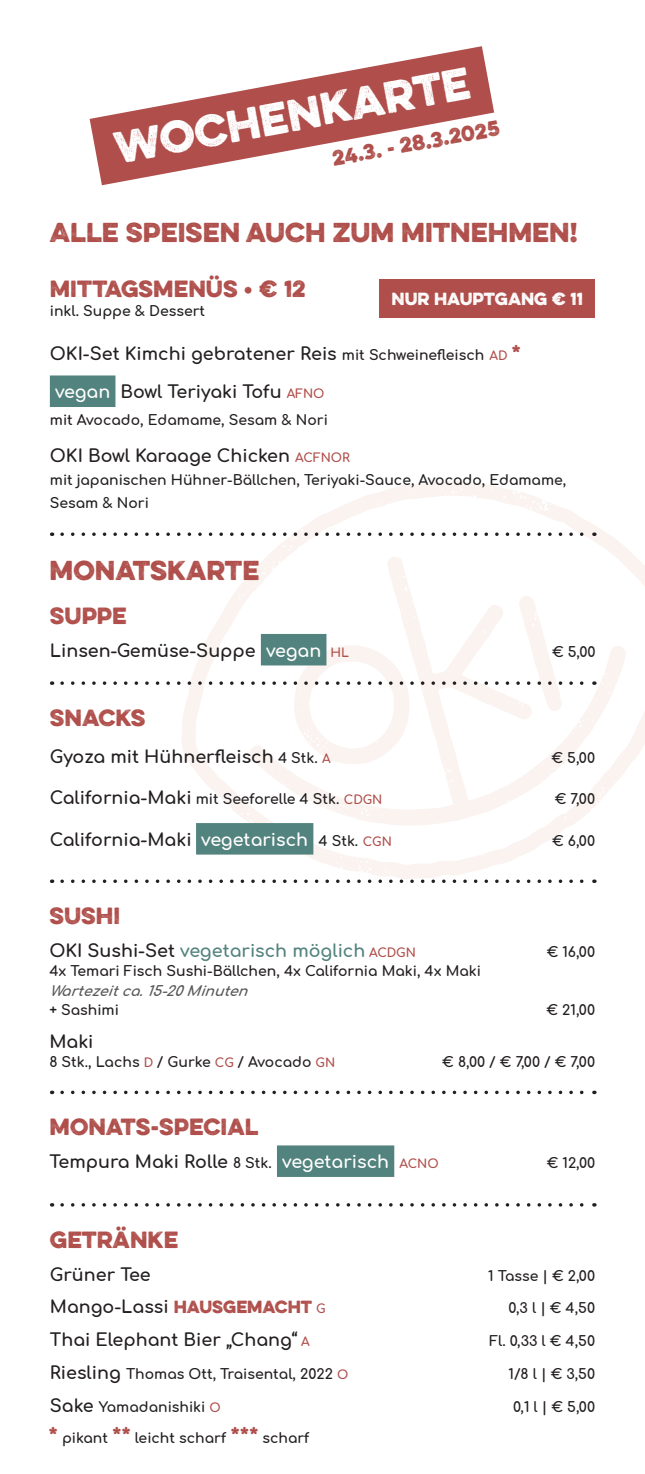
<style>
.page{position:relative;width:645px;height:1474px;background:#fff}
.page>*{position:absolute;margin:0;border:0;box-sizing:border-box;transform-origin:0 0}
.t1{font:700 40.25px "Eveleth";color:#fff}
.t2{font:700 24.5px "Eveleth";color:#af4e4a}
.Speise_groß{font:700 21px "Eveleth";color:#af4e4a}
.t3{font:700 19.25px "Eveleth";color:#af4e4a}
.Speise_Überschrift{font:700 17.5px "Comfortaa";color:#231f20}
.Speise_Überschrift-2{font:700 17.5px "Comfortaa";color:#53837e}
.Highlight_Balken{font:700 15.75px "Eveleth";color:#fff}
.Speise_Überschrift-3{font:700 14px/19.2px "Comfortaa";color:#231f20}
.Speise_groß-2{font:700 14px "Comfortaa";color:#231f20}
.s1{font-size:14px}
.s2{font-size:12.25px;color:#af4e4a}
.s3{font-size:24.5px;color:#af4e4a}
.s4{color:#fff}
.s5{font-size:17.5px}
.s6{color:#231f20}
.s7{font-style:italic;color:#57585a}
.s8{font-family:"Eveleth";font-size:15.75px;color:#af4e4a}
</style>
<div class="page">
<svg style="left:191px;top:482px;width:454px;height:397px"></svg>
<svg style="left:62px;top:532px;width:533px;height:4px"></svg>
<div style="left:50px;top:375px;width:65px;height:32px;background:#53837e"></div>
<svg style="left:90px;top:46px;width:404px;height:139px"></svg>
<svg style="left:62px;top:595px;width:533px;height:169px"></svg>
<div style="left:261px;top:634px;width:65px;height:31px;background:#53837e"></div>
<div style="left:196px;top:823px;width:117px;height:31px;background:#53837e"></div>
<svg style="left:62px;top:1203px;width:533px;height:3px"></svg>
<svg style="left:62px;top:879px;width:533px;height:4px"></svg>
<div style="left:379px;top:279px;width:216px;height:39px;background:#af4e4a"></div>
<div style="left:277px;top:1145px;width:117px;height:31px;background:#53837e"></div>
<svg style="left:62px;top:1090px;width:533px;height:4px"></svg>
<p class="t1" style="left:110px;top:116px;width:362px;rotate:-10deg">WOCHENKARTE</p>
<p class="t3" style="left:330px;top:145px;width:171px;rotate:-11deg">24.3. - 28.3.2025</p>
<p class="t2" style="left:50px;top:213px;width:529px">ALLE SPEISEN AUCH ZUM MITNEHMEN!</p>
<p class="Speise_groß" style="left:50px;top:272px;width:257px">MITTAGSMENÜS • € 12</p>
<p class="Speise_groß-2" style="left:50px;top:298px;width:157px">inkl. Suppe &amp; Dessert</p>
<p class="Speise_Überschrift" style="left:50px;top:338px;width:472px">OKI-Set Kimchi gebratener Reis <span class="s1">mit Schweinefleisch</span> <span class="s2">AD</span> <span class="s3">*</span></p>
<p class="Speise_Überschrift" style="left:55px;top:376px;width:271px"><span class="s4">vegan</span> Bowl Teriyaki Tofu <span class="s2">AFNO</span></p>
<p class="Speise_Überschrift-3" style="left:50px;top:408px;width:279px">mit Avocado, Edamame, Sesam &amp; Nori</p>
<p class="Speise_Überschrift" style="left:50px;top:440px;width:302px">OKI Bowl Karaage Chicken <span class="s2">ACFNOR</span></p>
<p class="Speise_Überschrift-3" style="left:50px;top:467px;width:518px;line-height:22.8px">mit japanischen Hühner-Bällchen, Teriyaki-Sauce, Avocado, Edamame,<br>Sesam &amp; Nori</p>
<p class="Highlight_Balken" style="left:391px;top:287px;width:193px">NUR HAUPTGANG € 11</p>
<p class="t2" style="left:50px;top:552px;width:211px">MONATSKARTE</p>
<p class="Speise_groß" style="left:50px;top:599px;width:78px">SUPPE</p>
<p class="Speise_Überschrift" style="left:50px;top:634px;width:301px">Linsen-Gemüse-Suppe <span class="s4">vegan</span> <span class="s2">HL</span></p>
<p class="Speise_Überschrift-3" style="left:552px;top:640px;width:45px">€ 5,00</p>
<p class="Speise_groß" style="left:50px;top:702px;width:97px">SNACKS</p>
<p class="Speise_Überschrift" style="left:50px;top:740px;width:282px">Gyoza mit Hühnerfleisch <span class="s1">4 Stk.</span> <span class="s2">A</span></p>
<p class="Speise_Überschrift-3" style="left:551px;top:746px;width:45px">€ 5,00</p>
<p class="Speise_Überschrift-3" style="left:50px;top:787px;width:334px"><span class="s5">California-Maki</span> mit Seeforelle 4 Stk. <span class="s2">CDGN</span></p>
<p class="Speise_Überschrift-3" style="left:555px;top:787px;width:42px">€ 7,00</p>
<p class="Speise_Überschrift" style="left:50px;top:823px;width:344px">California-Maki <span class="s4">vegetarisch</span> <span class="s1">4 Stk.</span> <span class="s2">CGN</span></p>
<p class="Speise_Überschrift-3" style="left:552px;top:829px;width:44px">€ 6,00</p>
<p class="Speise_groß" style="left:49px;top:899px;width:72px">SUSHI</p>
<p class="Speise_Überschrift-2" style="left:49px;top:934px;width:368px"><span class="s6">OKI Sushi-Set</span> vegetarisch möglich <span class="s2">ACDGN</span></p>
<p class="Speise_Überschrift-3" style="left:547px;top:940px;width:50px">€ 16,00</p>
<p class="Speise_Überschrift-3" style="left:49px;top:959px;width:433px">4x Temari Fisch Sushi-Bällchen, 4x California Maki, 4x Maki<br><span class="s7">Wartezeitca.15-20Minuten<br></span>+ Sashimi</p>
<p class="Speise_Überschrift-3" style="left:547px;top:998px;width:50px">€ 21,00</p>
<p class="Speise_Überschrift" style="left:49px;top:1025px;width:46px">Maki</p>
<p class="Speise_Überschrift-3" style="left:49px;top:1050px;width:287px">8 Stk., Lachs <span class="s2">D</span> / Gurke <span class="s2">CG</span> / Avocado <span class="s2">GN</span></p>
<p class="Speise_Überschrift-3" style="left:442px;top:1050px;width:154px">€ 8,00 / € 7,00 / € 7,00</p>
<p class="Speise_groß" style="left:50px;top:1110px;width:210px">MONATS-SPECIAL</p>
<p class="Speise_Überschrift" style="left:50px;top:1145px;width:391px">Tempura Maki Rolle <span class="s1">8 Stk.</span> <span class="s4">vegetarisch</span> <span class="s2">ACNO</span></p>
<p class="Speise_Überschrift-3" style="left:547px;top:1151px;width:50px">€ 12,00</p>
<p class="Speise_groß" style="left:50px;top:1223px;width:130px">GETRÄNKE</p>
<p class="Speise_Überschrift" style="left:50px;top:1258px;width:102px">Grüner Tee</p>
<p class="Speise_Überschrift-3" style="left:488px;top:1264px;width:108px">1 Tasse | € 2,00</p>
<p class="Speise_Überschrift" style="left:50px;top:1290px;width:277px">Mango-Lassi <span class="s8">HAUSGEMACHT</span> <span class="s2">G</span></p>
<p class="Speise_Überschrift-3" style="left:509px;top:1296px;width:88px">0,3 l | € 4,50</p>
<p class="Speise_Überschrift" style="left:50px;top:1323px;width:261px">Thai Elephant Bier „Chang“ <span class="s2">A</span></p>
<p class="Speise_Überschrift-3" style="left:489px;top:1329px;width:107px">Fl. 0,33 l € 4,50</p>
<p class="Speise_Überschrift-3" style="left:50px;top:1362px;width:300px"><span class="s5">Riesling</span> Thomas Ott, Traisental, 2022 <span class="s2">O</span></p>
<p class="Speise_Überschrift-3" style="left:508px;top:1362px;width:88px">1/8 l | € 3,50</p>
<p class="Speise_Überschrift-3" style="left:50px;top:1395px;width:172px"><span class="s5">Sake</span> Yamadanishiki <span class="s2">O</span></p>
<p class="Speise_Überschrift-3" style="left:513px;top:1395px;width:84px">0,1 l | € 5,00</p>
<p class="Speise_Überschrift-3" style="left:49px;top:1425px;width:262px"><span class="s3">*</span> pikant <span class="s3">**</span> leicht scharf <span class="s3">***</span> scharf</p>
</div>
